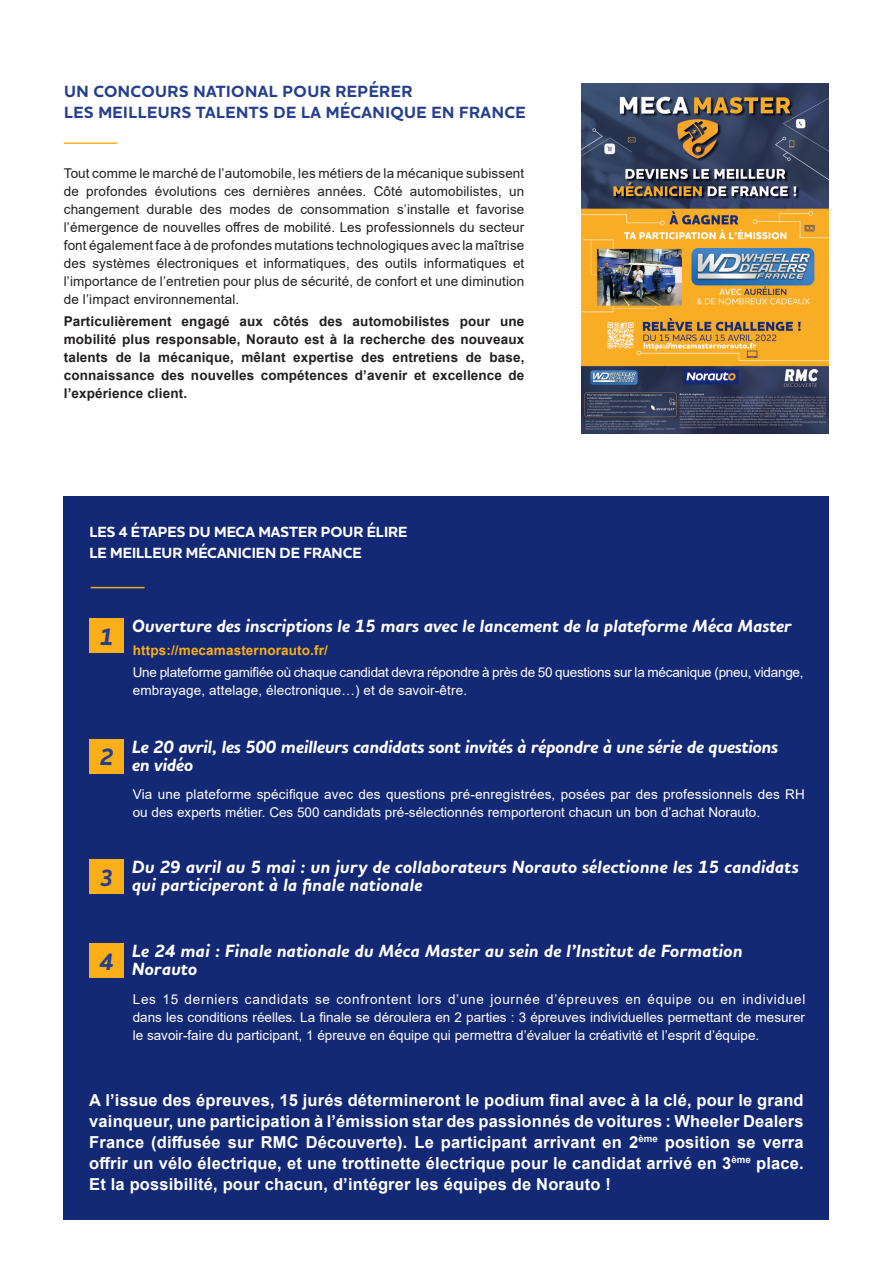
<style>
.page{position:relative;width:893px;height:1263px;background:#fff}
.page>*{position:absolute;margin:0;border:0;box-sizing:border-box;transform-origin:0 0}
.t1{font:italic 700 24px "Houschka Alt Pro";color:#253f8e}
.t2{font:italic 700 18px/18px "Houschka Alt Pro";color:#fff}
.t3{font:italic 700 18px/18px "Houschka Alt Pro";letter-spacing:-.02em;color:#fff}
.t4{font:700 16.5px/21px "Arial";letter-spacing:.01em;color:#fff;text-align:justify}
.t5{font:700 16.5px/21px "Houschka Alt Pro";letter-spacing:.03em;color:#253f8e}
.t6{font:700 15px/21px "Houschka Alt Pro";color:#fff}
.t7{font:13.5px/18px "Arial";color:#fff}
.t8{font:13.5px/18px "Arial";letter-spacing:.01em;color:#231f20;text-align:justify}
.t9{font:700 13.5px/18px "Arial";letter-spacing:.01em;color:#231f20;text-align:justify}
.t10{font:700 13.5px "Arial";letter-spacing:.01em;color:#faaf18}
</style>
<div class="page">
<div style="left:64px;top:496px;width:765px;height:724px;background:#142975"></div>
<hr style="left:64px;top:142px;width:54px;height:2px;background:#faaf18">
<img style="left:581px;top:84px;width:247px;height:350px">
<hr style="left:91px;top:587px;width:54px;height:1px;background:#faaf18">
<div style="left:89px;top:619px;width:34px;height:34px;background:#faaf18"></div>
<div style="left:89px;top:739px;width:34px;height:34px;background:#faaf18"></div>
<div style="left:89px;top:859px;width:34px;height:34px;background:#faaf18"></div>
<div style="left:89px;top:943px;width:34px;height:34px;background:#faaf18"></div>
<p class="t5" style="left:64px;top:81px;width:463px">UN CONCOURS NATIONAL POUR REPÉRER<br>LES MEILLEURS TALENTS DE LA MÉCANIQUE EN FRANCE</p>
<p class="t8" style="left:64px;top:164px;width:462px">Tout comme le marché de l’automobile, les métiers de la mécanique subissent de profondes évolutions ces dernières années. Côté automobilistes, un changement durable des modes de consommation s’installe et favorise l’émergence de nouvelles offres de mobilité. Les professionnels du secteur font également face à de profondes mutations technologiques avec la maîtrise des systèmes électroniques et informatiques, des outils informatiques et l’importance de l’entretien pour plus de sécurité, de confort et une diminution de l’impact environnemental.</p>
<p class="t9" style="left:64px;top:313px;width:462px">Particulièrement engagé aux côtés des automobilistes pour une mobilité plus responsable, Norauto est à la recherche des nouveaux talents de la mécanique, mêlant expertise des entretiens de base, connaissance des nouvelles compétences d’avenir et excellence de l’expérience client.</p>
<p class="t6" style="left:90px;top:521px;width:319px">LES 4 ÉTAPES DU MECA MASTER POUR ÉLIRE<br>LE MEILLEUR MÉCANICIEN DE FRANCE</p>
<h1 class="t1" style="left:99px;top:621px;width:16px">1</h1>
<h1 class="t1" style="left:99px;top:742px;width:16px">2</h1>
<h1 class="t1" style="left:99px;top:862px;width:16px">3</h1>
<h1 class="t1" style="left:99px;top:946px;width:16px">4</h1>
<h2 class="t2" style="left:132px;top:618px;width:661px">Ouverture des inscriptions le 15 mars avec le lancement de la plateforme Méca Master</h2>
<p class="t10" style="left:133px;top:640px;width:197px">https://mecamasternorauto.fr/</p>
<p class="t7" style="left:133px;top:663px;width:672px">Une plateforme gamifiée où chaque candidat devra répondre à près de 50 questions sur la mécanique (pneu, vidange, embrayage, attelage, électronique…) et de savoir-être.</p>
<h2 class="t3" style="left:132px;top:738px;width:648px">Le 20 avril, les 500 meilleurs candidats sont invités à répondre à une série de questions en vidéo</h2>
<p class="t7" style="left:133px;top:785px;width:674px">Via une plateforme spécifique avec des questions pré-enregistrées, posées par des professionnels des RH ou des experts métier. Ces 500 candidats pré-sélectionnés remporteront chacun un bon d’achat Norauto.</p>
<h2 class="t2" style="left:132px;top:858px;width:668px">Du 29 avril au 5 mai : un jury de collaborateurs Norauto sélectionne les 15 candidats qui participeront à la finale nationale</h2>
<h2 class="t2" style="left:132px;top:942px;width:612px">Le 24 mai : Finale nationale du Méca Master au sein de l’Institut de Formation<br>Norauto</h2>
<p class="t7" style="left:133px;top:990px;width:674px;text-align:justify">Les 15 derniers candidats se confrontent lors d’une journée d’épreuves en équipe ou en individuel dans les conditions réelles. La finale se déroulera en 2 parties : 3 épreuves individuelles permettant de mesurer le savoir-faire du participant, 1 épreuve en équipe qui permettra d’évaluer la créativité et l’esprit d’équipe.</p>
<p class="t4" style="left:89px;top:1090px;width:716px">A l’issue des épreuves, 15 jurés détermineront le podium final avec à la clé, pour le grand vainqueur, une participation à l’émission star des passionnés de voitures : Wheeler Dealers France (diffusée sur RMC Découverte). Le participant arrivant en 2<sup>ème</sup> position se verra offrir un vélo électrique, et une trottinette électrique pour le candidat arrivé en 3<sup>ème</sup> place.<br>Et la possibilité, pour chacun, d’intégrer les équipes de Norauto !</p>
</div>
